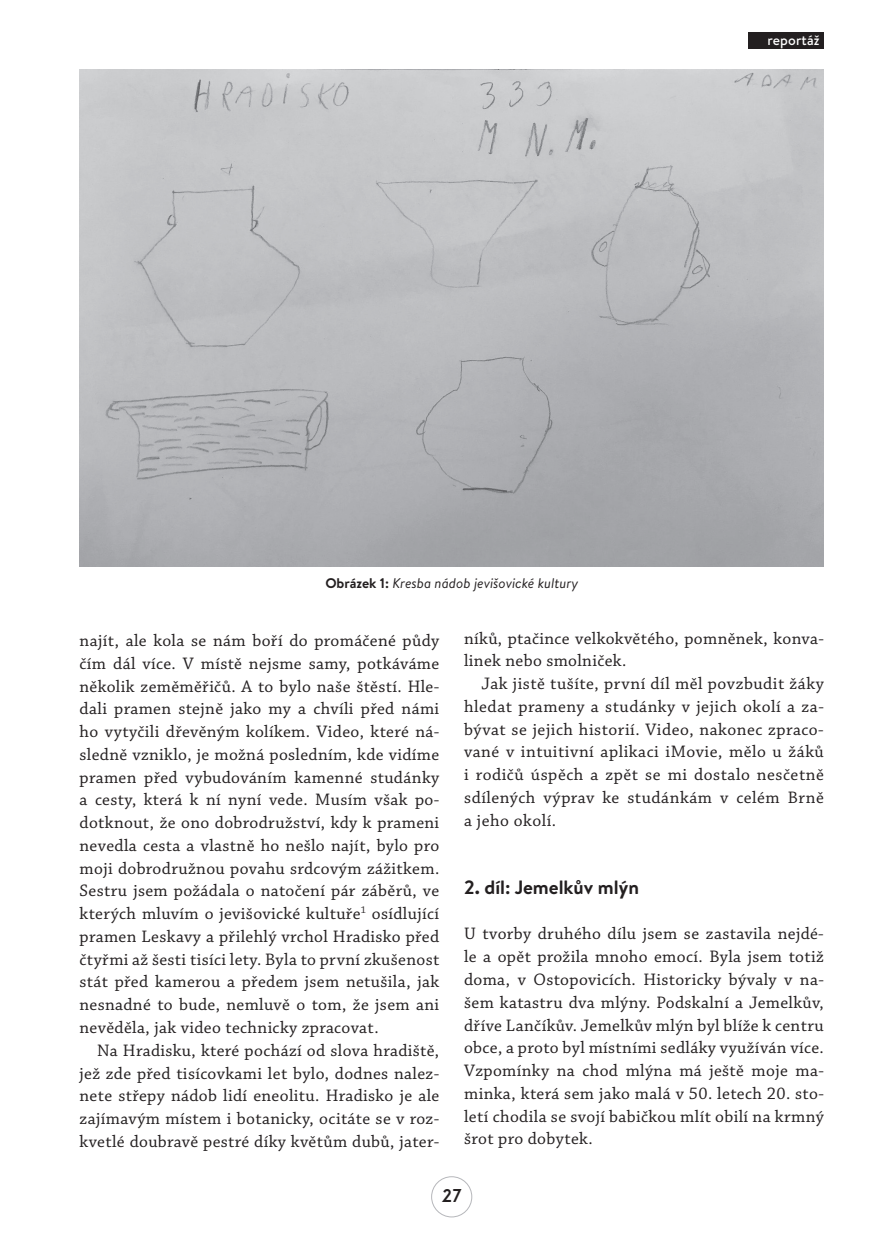
<style>
.page{position:relative;width:874px;height:1240px;background:#fff}
.page>*{position:absolute;margin:0;border:0;box-sizing:border-box;transform-origin:0 0}
.t1{font:700 19.25px "Brandon Text";color:#231f20}
.t2{font:17.5px/22.8px "Chaparral Pro";letter-spacing:.02em;color:#231f20;text-align:justify}
.t3{font:17.5px "ADAM.CGPRO";color:#231f20}
.t4{font:italic 14px "Brandon Text";color:#231f20}
.t5{font:500 14px "Brandon Text";letter-spacing:.01em;color:#fff}
.s1{font-weight:700;font-style:normal}
</style>
<div class="page">
<div style="left:748px;top:32px;width:76px;height:16px;background:#231f20"></div>
<div style="left:431px;top:1176px;width:41px;height:40px;border:1px solid #b6b7bb;border-radius:50%"></div>
<img style="left:80px;top:70px;width:744px;height:496px">
<p class="t5" style="left:767px;top:30px;width:54px">reportáž</p>
<p class="t4" style="left:325px;top:573px;width:254px"><span class="s1">Obrázek 1:</span> Kresba nádob jevišovické kultury</p>
<p class="t2" style="left:80px;top:629px;width:361px">najít, ale kola se nám boří do promáčené půdy čím dál více. V místě nejsme samy, potkáváme několik zeměměřičů. A to bylo naše štěstí. Hle&shy;dali pramen stejně jako my a chvíli před námi ho vytyčili dřevěným kolíkem. Video, které ná&shy;sledně vzniklo, je možná posledním, kde vidíme pramen před vybudováním kamenné studánky a cesty, která k ní nyní vede. Musím však po&shy;dotknout, že ono dobrodružství, kdy k prameni nevedla cesta a vlastně ho nešlo najít, bylo pro moji dobrodružnou povahu srdcovým zážitkem.<br>Sestru jsem požádala o natočení pár záběrů, ve kterých mluvím o jevišovické kultuře<sup>1</sup> osídlující pramen Leskavy a přilehlý vrchol Hradisko před čtyřmi až šesti tisíci lety. Byla to první zkušenost stát před kamerou a předem jsem netušila, jak nesnadné to bude, nemluvě o tom, že jsem ani nevěděla, jak video technicky zpracovat.</p>
<p class="t2" style="left:80px;top:1039px;width:361px;text-indent:18px">Na Hradisku, které pochází od slova hradiště, jež zde před tisícovkami let bylo, dodnes nalez&shy;nete střepy nádob lidí eneolitu. Hradisko je ale zajímavým místem i botanicky, ocitáte se v roz&shy;kvetlé doubravě pestré díky květům dubů, jater-</p>
<p class="t2" style="left:464px;top:627px;width:361px">níků, ptačince velkokvětého, pomněnek, konva&shy;linek nebo smolniček.</p>
<p class="t2" style="left:464px;top:672px;width:361px;text-indent:18px">Jak jistě tušíte, první díl měl povzbudit žáky hledat prameny a studánky v jejich okolí a za&shy;bývat se jejich historií. Video, nakonec zpraco&shy;vané v intuitivní aplikaci iMovie, mělo u žáků i rodičů úspěch a zpět se mi dostalo nesčetně sdílených výprav ke studánkám v celém Brně a jeho okolí.</p>
<p class="t1" style="left:464px;top:873px;width:176px">2. díl: Jemelkův mlýn</p>
<p class="t2" style="left:464px;top:923px;width:361px">U tvorby druhého dílu jsem se zastavila nejdé&shy;le a opět prožila mnoho emocí. Byla jsem totiž doma, v Ostopovicích. Historicky bývaly v na&shy;šem katastru dva mlýny. Podskalní a Jemelkův, dříve Lančíkův. Jemelkův mlýn byl blíže k centru obce, a proto byl místními sedláky využíván více.<br>Vzpomínky na chod mlýna má ještě moje ma&shy;minka, která sem jako malá v 50. letech 20. sto&shy;letí chodila se svojí babičkou mlít obilí na krmný šrot pro dobytek.</p>
<p class="t3" style="left:441px;top:1185px;width:22px">27</p>
</div>
